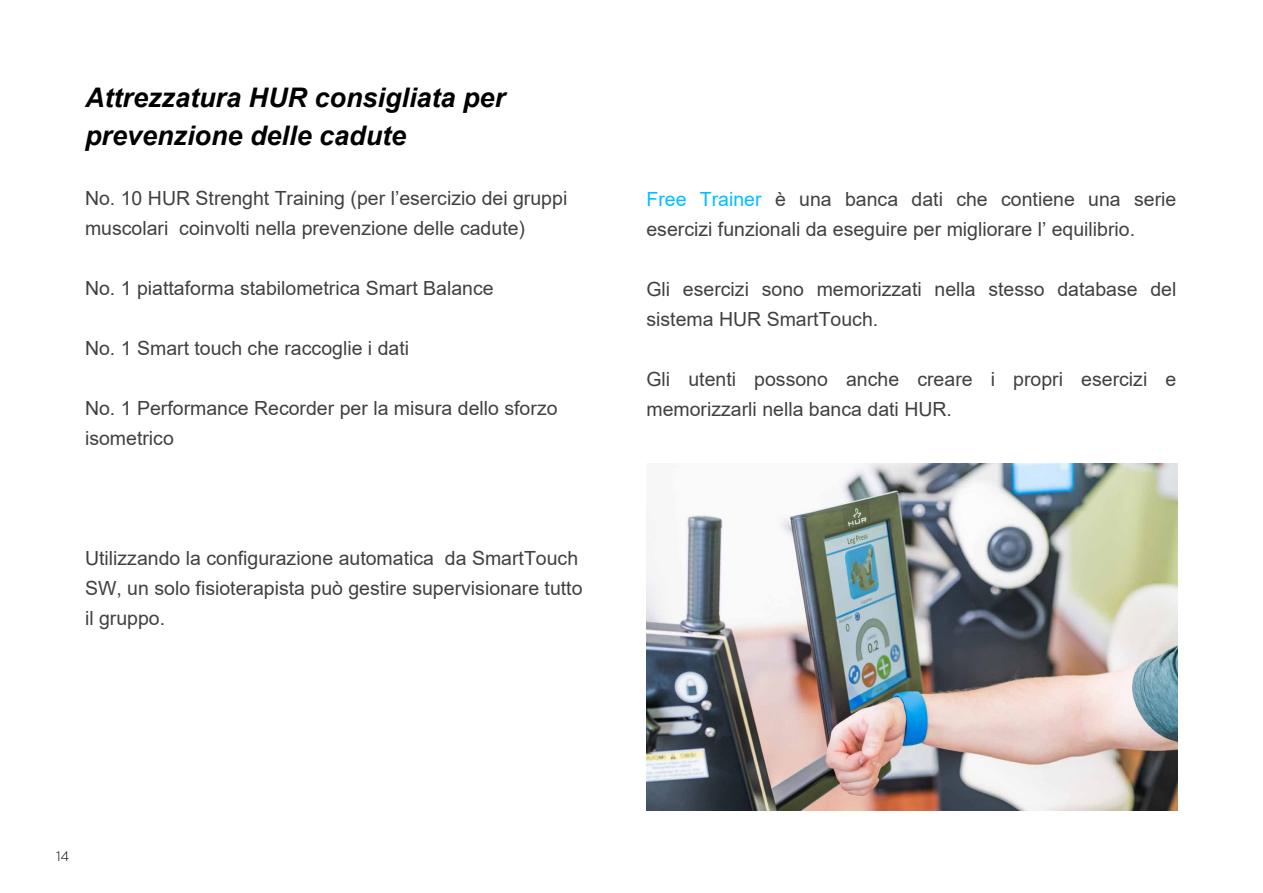
<style>
.page{position:relative;width:1263px;height:893px;background:#fff}
.page>*{position:absolute;margin:0;border:0;box-sizing:border-box;transform-origin:0 0}
.t1{font:italic 700 27px/37.8px "Arial";color:#000}
.t2{font:19.5px/30px "Arial";color:#414042}
.t3{font:300 13.5px "Gotham";color:#000}
.s1{color:#00bfff}
</style>
<div class="page">
<img style="left:646px;top:464px;width:532px;height:346px">
<h1 class="t1" style="left:85px;top:79px;width:422px">Attrezzatura HUR consigliata per prevenzione delle cadute</h1>
<p class="t2" style="left:85px;top:183px;width:484px">No. 10 HUR Strenght Training (per l’esercizio dei gruppi muscolari coinvolti nella prevenzione delle cadute)</p>
<p class="t2" style="left:85px;top:273px;width:410px">No. 1 piattaforma stabilometrica Smart Balance</p>
<p class="t2" style="left:85px;top:333px;width:326px">No. 1 Smart touch che raccoglie i dati</p>
<p class="t2" style="left:85px;top:393px;width:474px">No. 1 Performance Recorder per la misura dello sforzo isometrico</p>
<p class="t2" style="left:85px;top:543px;width:499px">Utilizzando la configurazione automatica da SmartTouch<br>SW, un solo fisioterapista può gestire supervisionare tutto il gruppo.</p>
<p class="t2" style="left:646px;top:184px;width:531px"><span class="s1">Free Trainer</span> è una banca dati che contiene una serie esercizi funzionali da eseguire per migliorare l’ equilibrio.</p>
<p class="t2" style="left:646px;top:274px;width:531px">Gli esercizi sono memorizzati nella stesso database del sistema HUR SmartTouch.</p>
<p class="t2" style="left:646px;top:364px;width:531px">Gli utenti possono anche creare i propri esercizi e memorizzarli nella banca dati HUR.</p>
<p class="t3" style="left:56px;top:848px;width:15px">14</p>
</div>
